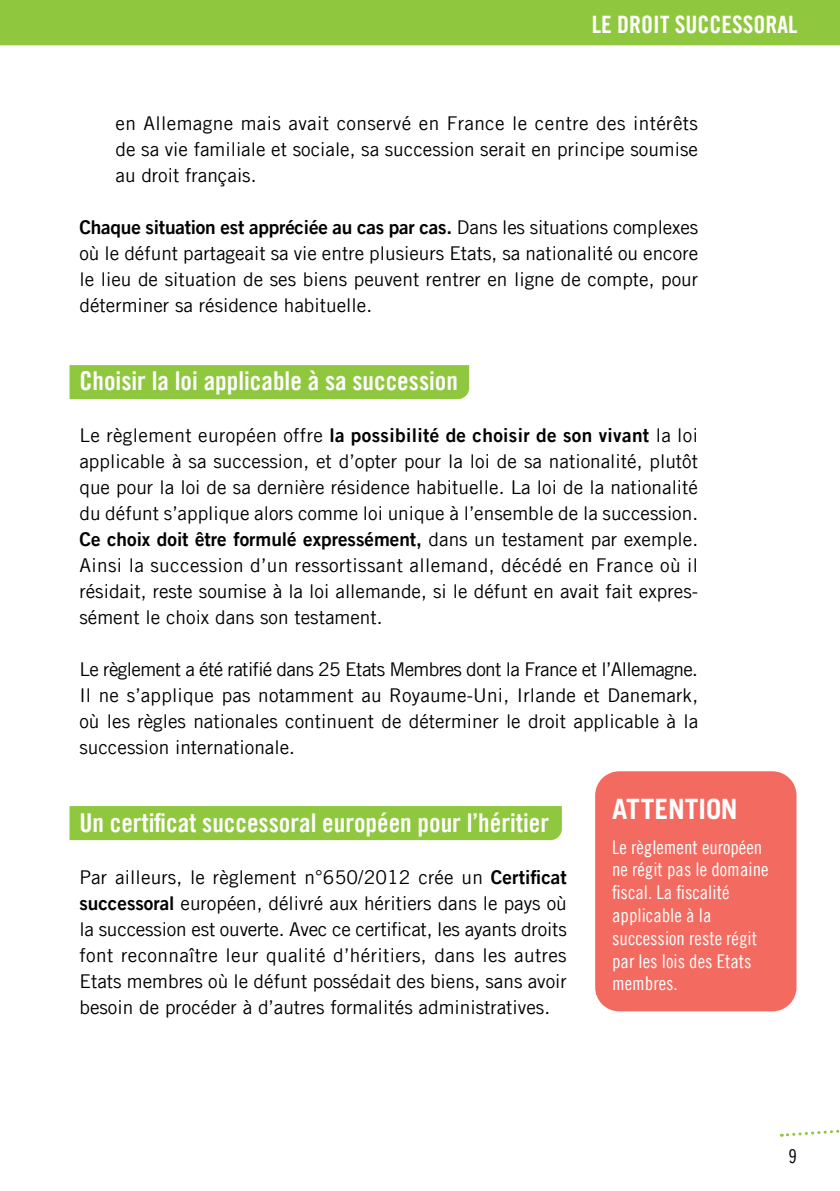
<style>
.page{position:relative;width:840px;height:1191px;background:#fff}
.page>*{position:absolute;margin:0;border:0;box-sizing:border-box;transform-origin:0 0}
.t1{font:700 28px "Trade Gothic LT Com";letter-spacing:-.005em;color:#fff}
.t2{font:26px "Trade Gothic LT Com Bd Cn 20";color:#fff}
.t3{font:24px "Trade Gothic LT Com Bd Cn 20";color:#fff}
.t4{font:19px/26px "Trade Gothic LT Com";color:#000;text-align:justify}
.t5{font:19px "Trade Gothic LT Com Bd 2";color:#000}
.t6{font:19px/22.8px "Trade Gothic LT Com Cn 18";color:#fff}
.t7{font:19px "Trade Gothic LT Com Bd 2";letter-spacing:.02em;color:#000}
.t8{font:19px "Trade Gothic LT Com Cn 18";color:#000}
.s1{font-family:"Trade Gothic LT Com"}
.s2{font-family:"Trade Gothic LT Com Bd 2"}
</style>
<div class="page">
<div style="left:0;top:0;width:839px;height:45px;background:#8fc73e"></div>
<svg style="left:780px;top:1129px;width:60px;height:8px"></svg>
<div style="left:69px;top:365px;width:400px;height:34px;background:#8fc73e"></div>
<div style="left:69px;top:806px;width:492px;height:34px;background:#8fc73e"></div>
<div style="left:594px;top:771px;width:202px;height:240px;background:#f36b60;border-radius:24px"></div>
<p class="t3" style="left:591px;top:10px;width:207px">LE DROIT SUCCESSORAL</p>
<p class="t4" style="left:115px;top:110px;width:583px">en Allemagne mais avait conservé en France le centre des intérêts de sa vie familiale et sociale, sa succession serait en principe soumise au droit français.</p>
<p class="t5" style="left:79px;top:215px;width:619px">Chaque situation est appréciée au cas par cas. <span class="s1">Dans les situations complexes</span></p>
<p class="t4" style="left:79px;top:240px;width:620px">où le défunt partageait sa vie entre plusieurs Etats, sa nationalité ou encore le lieu de situation de ses biens peuvent rentrer en ligne de compte, pour déterminer sa résidence habituelle.</p>
<h2 class="t2" style="left:79px;top:365px;width:380px">Choisir la loi applicable à sa succession</h2>
<p class="t7" style="left:79px;top:423px;width:619px"><span class="s1">Le règlement européen offre</span> la possibilité de choisir de son vivant <span class="s1">la loi</span></p>
<p class="t4" style="left:79px;top:448px;width:620px">applicable à sa succession, et d’opter pour la loi de sa nationalité, plutôt que pour la loi de sa dernière résidence habituelle. La loi de la nationalité du défunt s’applique alors comme loi unique à l’ensemble de la succession.</p>
<p class="t5" style="left:79px;top:527px;width:620px">Ce choix doit être formulé expressément, <span class="s1">dans un testament par exemple.</span></p>
<p class="t4" style="left:79px;top:552px;width:619px">Ainsi la succession d’un ressortissant allemand, décédé en France où il résidait, reste soumise à la loi allemande, si le défunt en avait fait expres&shy;sément le choix dans son testament.</p>
<p class="t4" style="left:79px;top:656px;width:620px">Le règlement a été ratifié dans 25 Etats Membres dont la France et l’Allemagne.<br>Il ne s’applique pas notamment au Royaume-Uni, Irlande et Danemark, où les règles nationales continuent de déterminer le droit applicable à la succession internationale.</p>
<h2 class="t2" style="left:79px;top:807px;width:471px">Un certificat successoral européen pour l’héritier</h2>
<p class="t4" style="left:79px;top:864px;width:488px">Par ailleurs, le règlement n°650/2012 crée un <span class="s2">Certificat successoral</span> européen, délivré aux héritiers dans le pays où la succession est ouverte. Avec ce certificat, les ayants droits font reconnaître leur qualité d’héritiers, dans les autres Etats membres où le défunt possédait des biens, sans avoir besoin de procéder à d’autres formalités administratives.</p>
<h1 class="t1" style="left:612px;top:792px;width:127px">ATTENTION</h1>
<p class="t6" style="left:612px;top:835px;width:158px">Le règlement européen ne régit pas le domaine fiscal. La fiscalité applicable à la succession reste régit par les lois des Etats membres.</p>
<p class="t8" style="left:787px;top:1144px;width:10px">9</p>
</div>
